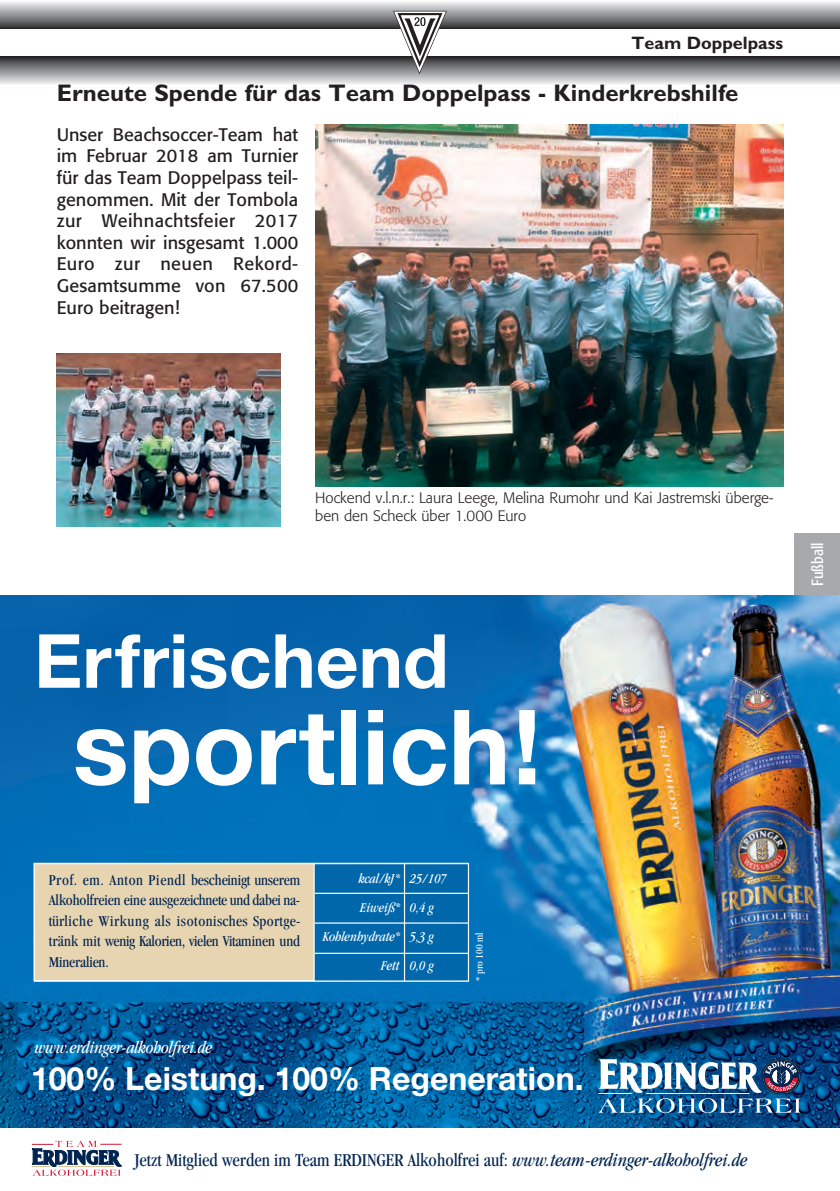
<style>
.page{position:relative;width:840px;height:1191px;background:#fff}
.page>*{position:absolute;margin:0;border:0;box-sizing:border-box;transform-origin:0 0}
.t1{font:700 104px "Helvetica Neue";color:#fff}
.t2{font:700 74.6px "Helvetica Neue";color:#fff}
.t3{font:700 32px "Helvetica Neue";color:#fff}
.t4{font:700 24px "Gill Sans Std";color:#231f20}
.t5{font:condensed 18.8px "Garamond";color:#002451}
.t6{font:18px/21.6px "Formata";letter-spacing:.015em;color:#231f20;text-align:justify}
.t7{font:700 18px "Gill Sans Std";color:#231f20}
.t8{font:italic condensed 17.6px "Garamond";letter-spacing:-.01em;color:#fff}
.t9{font:condensed 16px "Formata";color:#fff}
.t10{font:condensed 15.6px/20.4px "Garamond";letter-spacing:-.01em;color:#002451;text-align:justify}
.t11{font:300 15px/18px "Formata";color:#231f20}
.t12{font:italic condensed 14px/29px "Garamond";color:#fff;text-align:right}
.t13{font:condensed 10.8px "Garamond";color:#fff}
.s1{font-size:12.4px}
.s2{font-style:italic}
</style>
<div class="page">
<div style="left:0;top:0;width:839px;height:28px;background:linear-gradient(to bottom,#fbfcff,#3f4043)"></div>
<div style="left:0;top:57px;width:839px;height:28px;background:linear-gradient(to bottom,#303133,#ecedf0)"></div>
<svg style="left:393px;top:11px;width:53px;height:63px"></svg>
<svg style="left:420px;top:17px;width:5px;height:9px"></svg>
<div style="left:794px;top:533px;width:45px;height:204px;background:#a8a9ad"></div>
<img style="left:0;top:595px;width:839px;height:533px">
<div style="left:761px;top:1058px;width:38px;height:36px;border:1px solid #002451;border-radius:50%"></div>
<img style="left:598px;top:1059px;width:201px;height:54px">
<div style="left:35px;top:864px;width:432px;height:116px;background:#e7d4b0"></div>
<div style="left:314px;top:863px;width:154px;height:118px;background:#0067aa"></div>
<hr style="left:314px;top:922px;width:154px;height:1px;background:#fff">
<hr style="left:314px;top:952px;width:154px;height:2px;background:#fff">
<hr style="left:313px;top:863px;width:1px;height:118px;background:#fff">
<hr style="left:314px;top:892px;width:154px;height:2px;background:#fff">
<hr style="left:403px;top:863px;width:2px;height:118px;background:#fff">
<div style="left:34px;top:863px;width:435px;height:118px;border:1px solid #fff"></div>
<svg style="left:32px;top:1140px;width:90px;height:35px"></svg>
<img style="left:315px;top:125px;width:467px;height:361px">
<img style="left:57px;top:353px;width:223px;height:173px">
<p class="t7" style="left:631px;top:32px;width:153px">Team Doppelpass</p>
<h3 class="t4" style="left:57px;top:79px;width:682px">Erneute Spende für das Team Doppelpass - Kinderkrebshilfe</h3>
<p class="t6" style="left:57px;top:123px;width:243px">Unser Beachsoccer-Team hat im Februar 2018 am Turnier für das Team Doppelpass teil&shy;genommen. Mit der Tombola zur Weihnachtsfeier 2017 konnten wir insgesamt 1.000<br>Euro zur neuen Rekord-Gesamtsumme von 67.500<br>Euro beitragen!</p>
<p class="t11" style="left:315px;top:489px;width:459px">Hockend v.l.n.r.: Laura Leege, Melina Rumohr und Kai Jastremski überge&shy;ben den Scheck über 1.000 Euro</p>
<h2 class="t2" style="left:34px;top:615px;width:416px">Erfrischend</h2>
<h1 class="t1" style="left:73px;top:683px;width:470px">sportlich!</h1>
<p class="t10" style="left:49px;top:869px;width:253px">Prof. em. Anton Piendl bescheinigt unserem Alkoholfreien eine ausgezeichnete und dabei na&shy;türliche Wirkung als isotonisches Sportge&shy;tränk mit wenig Kalorien, vielen Vitaminen und Mineralien.</p>
<p class="t12" style="left:323px;top:864px;width:78px">kcal/kJ<span class="s1">*<br></span>Eiweiß<span class="s1">*<br></span>Kohlenhydrate<span class="s1">*<br></span>Fett</p>
<p class="t12" style="left:409px;top:864px;width:38px;text-align:left">25/107<br>0,4 g<br>5,3 g<br>0,0 g</p>
<p class="t8" style="left:35px;top:1037px;width:179px">www.erdinger-alkoholfrei.de</p>
<p class="t13" style="left:473px;top:980px;width:50px;rotate:-90deg">* pro 100 ml</p>
<h3 class="t3" style="left:31px;top:1059px;width:553px">100% Leistung. 100% Regeneration.</h3>
<p class="t5" style="left:134px;top:1149px;width:614px">Jetzt Mitglied werden im Team ERDINGER Alkoholfrei auf: <span class="s2">www.team-erdinger-alkoholfrei.de</span></p>
<p class="t9" style="left:807px;top:586px;width:45px;rotate:-90deg">Fußball</p>
</div>
